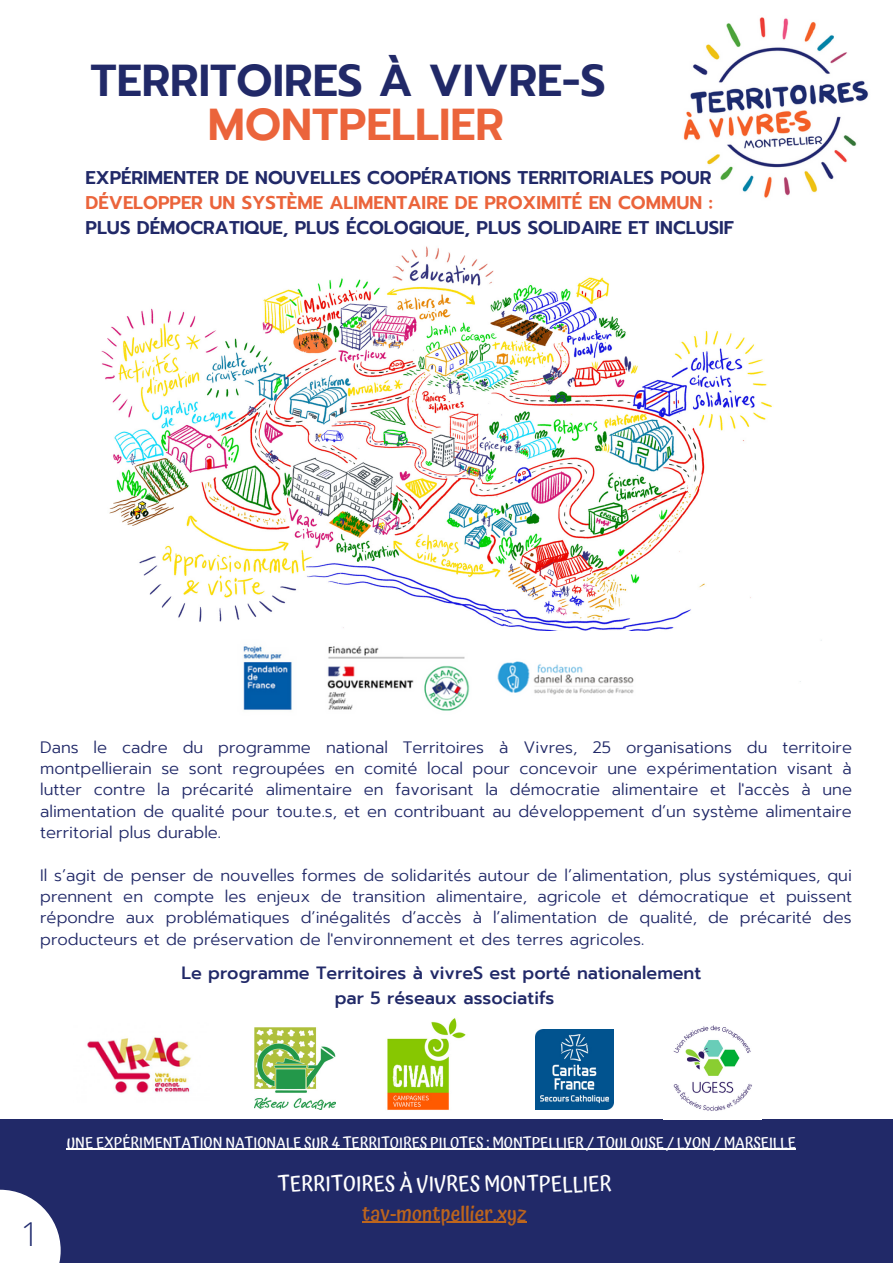
<style>
.page{position:relative;width:893px;height:1264px;background:#fff}
.page>*{position:absolute;margin:0;border:0;box-sizing:border-box;transform-origin:0 0}
.t1{font:600 44.55px "Prompt";color:#212968}
.t2{font:600 44.55px "Prompt";color:#eb643b}
.t3{font:300 33px "Open Sans";color:#1f2a6e}
.t4{font:500 21px "Atma";color:#fff}
.t5{font:500 21px "Atma";color:#bd651d}
.t6{font:600 18.45px "Prompt";color:#212968}
.t7{font:600 18.45px "Prompt";color:#eb643b}
.t8{font:500 17.7px/24.8px "Prompt";color:#212968;text-align:center}
.t9{font:300 16.5px/21.3px "Prompt";color:#212968;text-align:justify}
.t10{font:500 15px "Atma";color:#fff}
</style>
<div class="page">
<div style="left:0;top:1119px;width:892px;height:143px;background:#212968"></div>
<img style="left:101px;top:246px;width:721px;height:436px">
<img style="left:228px;top:631px;width:432px;height:80px">
<img style="left:683px;top:17px;width:186px;height:181px">
<hr style="left:67px;top:1148px;width:728px;height:1px;background:#fff">
<hr style="left:362px;top:1221px;width:165px;height:1px;background:#bd651d">
<img style="left:87px;top:1037px;width:104px;height:56px">
<img style="left:254px;top:1027px;width:81px;height:82px">
<img style="left:535px;top:1029px;width:78px;height:80px">
<img style="left:673px;top:1025px;width:79px;height:86px">
<img style="left:387px;top:1018px;width:79px;height:92px">
<svg style="left:0;top:1189px;width:61px;height:73px"></svg>
<h1 class="t1" style="left:91px;top:48px;width:516px">TERRITOIRES À VIVRE-S</h1>
<h1 class="t2" style="left:208px;top:92px;width:297px">MONTPELLIER</h1>
<p class="t6" style="left:86px;top:164px;width:627px">EXPÉRIMENTER DE NOUVELLES COOPÉRATIONS TERRITORIALES POUR</p>
<p class="t7" style="left:86px;top:189px;width:628px">DÉVELOPPER UN SYSTÈME ALIMENTAIRE DE PROXIMITÉ EN COMMUN :</p>
<p class="t6" style="left:86px;top:214px;width:650px">PLUS DÉMOCRATIQUE, PLUS ÉCOLOGIQUE, PLUS SOLIDAIRE ET INCLUSIF</p>
<p class="t9" style="left:40px;top:736px;width:813px">Dans le cadre du programme national Territoires à Vivres, 25 organisations du territoire montpellierain se sont regroupées en comité local pour concevoir une expérimentation visant à lutter contre la précarité alimentaire en favorisant la démocratie alimentaire et l'accès à une alimentation de qualité pour tou.te.s, et en contribuant au développement d’un système alimentaire territorial plus durable.</p>
<p class="t9" style="left:40px;top:864px;width:813px">Il s’agit de penser de nouvelles formes de solidarités autour de l’alimentation, plus systémiques, qui prennent en compte les enjeux de transition alimentaire, agricole et démocratique et puissent répondre aux problématiques d’inégalités d’accès à l’alimentation de qualité, de précarité des producteurs et de préservation de l'environnement et des terres agricoles.</p>
<p class="t8" style="left:181px;top:961px;width:521px">Le programme Territoires à vivreS est porté nationalement par 5 réseaux associatifs</p>
<h2 class="t3" style="left:21px;top:1210px;width:20px">1</h2>
<p class="t10" style="left:67px;top:1133px;width:730px">UNE EXPÉRIMENTATION NATIONALE SUR 4 TERRITOIRES PILOTES : MONTPELLIER / TOULOUSE / LYON / MARSEILLE</p>
<p class="t4" style="left:277px;top:1171px;width:336px">TERRITOIRES À VIVRES MONTPELLIER</p>
<p class="t5" style="left:362px;top:1200px;width:166px">tav-montpellier.xyz</p>
</div>
